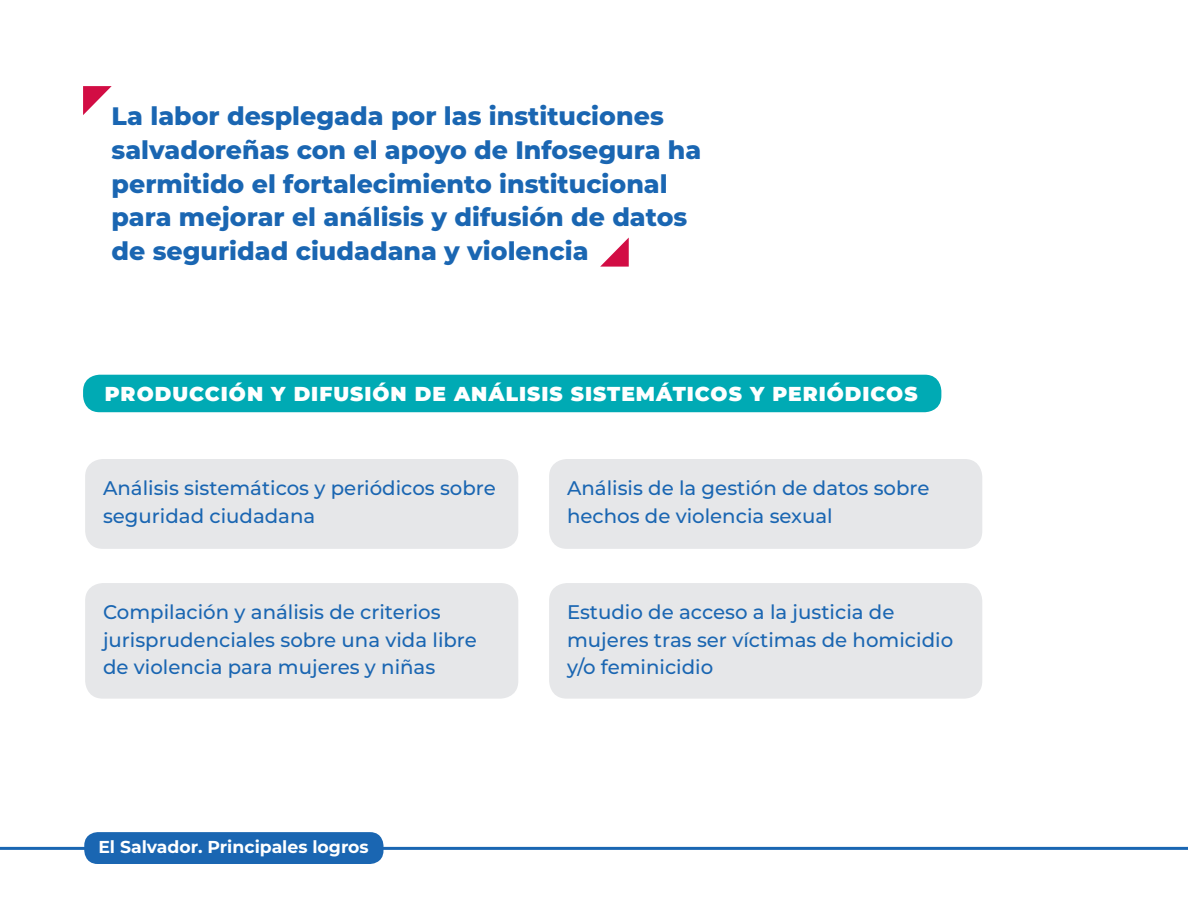
<style>
.page{position:relative;width:1188px;height:918px;background:#fff}
.page>*{position:absolute;margin:0;border:0;box-sizing:border-box;transform-origin:0 0}
.t1{font:800 25.2px/33.8px "Montserrat";color:#1a66b2}
.t2{font:900 20.1px "Montserrat";letter-spacing:.05em;color:#fff}
.t3{font:500 19.65px/27.6px "Montserrat";color:#1a66b2}
.t4{font:700 17.25px "Montserrat";color:#fff}
</style>
<div class="page">
<hr style="left:0;top:847px;width:1188px;height:3px;background:#1a66b2">
<div style="left:84px;top:832px;width:299px;height:32px;background:#1a66b2;border-radius:14px"></div>
<svg style="left:600px;top:238px;width:29px;height:29px"></svg>
<svg style="left:83px;top:86px;width:29px;height:29px"></svg>
<div style="left:85px;top:459px;width:433px;height:90px;background:#e6e7e9;border-radius:18px"></div>
<div style="left:85px;top:583px;width:433px;height:116px;background:#e6e7e9;border-radius:18px"></div>
<div style="left:549px;top:583px;width:433px;height:116px;background:#e6e7e9;border-radius:18px"></div>
<div style="left:549px;top:459px;width:433px;height:90px;background:#e6e7e9;border-radius:18px"></div>
<div style="left:83px;top:375px;width:858px;height:37px;background:#00aab4;border-radius:16px"></div>
<p class="t1" style="left:112px;top:98px;width:591px">La labor desplegada por las instituciones salvadoreñas con el apoyo de Infosegura ha permitido el fortalecimiento institucional para mejorar el análisis y difusión de datos de seguridad ciudadana y violencia</p>
<p class="t2" style="left:105px;top:379px;width:814px">PRODUCCIÓN Y DIFUSIÓN DE ANÁLISIS SISTEMÁTICOS Y PERIÓDICOS</p>
<p class="t3" style="left:103px;top:473px;width:394px">Análisis sistemáticos y periódicos sobre seguridad ciudadana</p>
<p class="t3" style="left:567px;top:473px;width:364px">Análisis de la gestión de datos sobre hechos de violencia sexual</p>
<p class="t3" style="left:103px;top:597px;width:375px">Compilación y análisis de criterios jurisprudenciales sobre una vida libre de violencia para mujeres y niñas</p>
<p class="t3" style="left:567px;top:597px;width:388px">Estudio de acceso a la justicia de mujeres tras ser víctimas de homicidio y/o feminicidio</p>
<p class="t4" style="left:98px;top:835px;width:272px">El Salvador. Principales logros</p>
</div>
